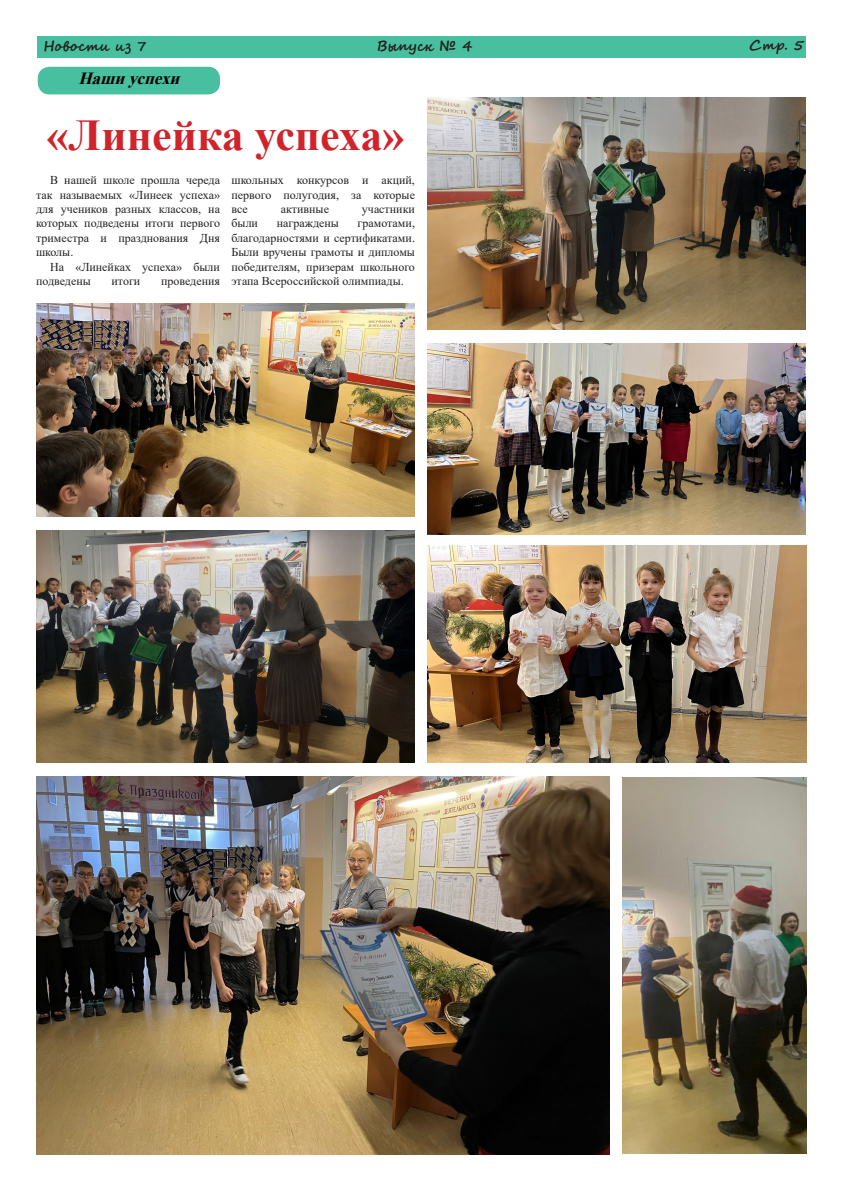
<style>
.page{position:relative;width:842px;height:1191px;background:#fff}
.page>*{position:absolute;margin:0;border:0;box-sizing:border-box;transform-origin:0 0}
.t1{font:700 44px "Times New Roman";color:#d1232a}
.t2{font:italic 700 17px "Times New Roman";color:#000001}
.t3{font:700 14px "Segoe Script";color:#231f20}
.t4{font:12px/14.4px "Times New Roman";color:#231f20;text-align:justify}
</style>
<div class="page">
<div style="left:38px;top:67px;width:182px;height:27px;background:#48bf9e;border-radius:12px"></div>
<div style="left:37px;top:36px;width:769px;height:21px;background:#48bf9e"></div>
<img style="left:36px;top:303px;width:378px;height:213px">
<img style="left:427px;top:343px;width:379px;height:191px">
<img style="left:427px;top:97px;width:379px;height:233px">
<img style="left:37px;top:530px;width:378px;height:233px">
<img style="left:36px;top:777px;width:574px;height:377px">
<img style="left:427px;top:546px;width:379px;height:217px">
<img style="left:622px;top:777px;width:184px;height:376px">
<p class="t3" style="left:43px;top:35px;width:105px">Новости из 7</p>
<p class="t3" style="left:377px;top:35px;width:97px">Выпуск № 4</p>
<p class="t3" style="left:749px;top:34px;width:56px">Стр. 5</p>
<p class="t2" style="left:78px;top:66px;width:109px">Нашиуспехи</p>
<p class="t1" style="left:47px;top:104px;width:359px">«Линейка успеха»</p>
<p class="t4" style="left:231px;top:172px;width:185px">школьных конкурсов и акций, первого полугодия, за которые все</p>
<p class="t4" style="left:36px;top:172px;width:186px;text-indent:14px">В нашей школе прошла череда так называемых «Линеек успеха» для учеников разных классов, на которых подведены итоги первого триместра и празднования Дня школы.</p>
<p class="t4" style="left:36px;top:259px;width:186px;text-indent:14px">На «Линейках успеха» были подведены</p>
<p class="t4" style="left:281px;top:201px;width:50px">активные</p>
<p class="t4" style="left:362px;top:201px;width:55px">участники</p>
<p class="t4" style="left:231px;top:216px;width:28px">были</p>
<p class="t4" style="left:277px;top:216px;width:64px">награждены</p>
<p class="t4" style="left:231px;top:216px;width:185px;text-indent:126px">грамотами, благодарностями и сертификатами.<br>Были вручены грамоты и дипломы победителям, призерам школьного этапа Всероссийской олимпиады.</p>
<p class="t4" style="left:112px;top:273px;width:30px">итоги</p>
<p class="t4" style="left:161px;top:273px;width:60px">проведения</p>
</div>
